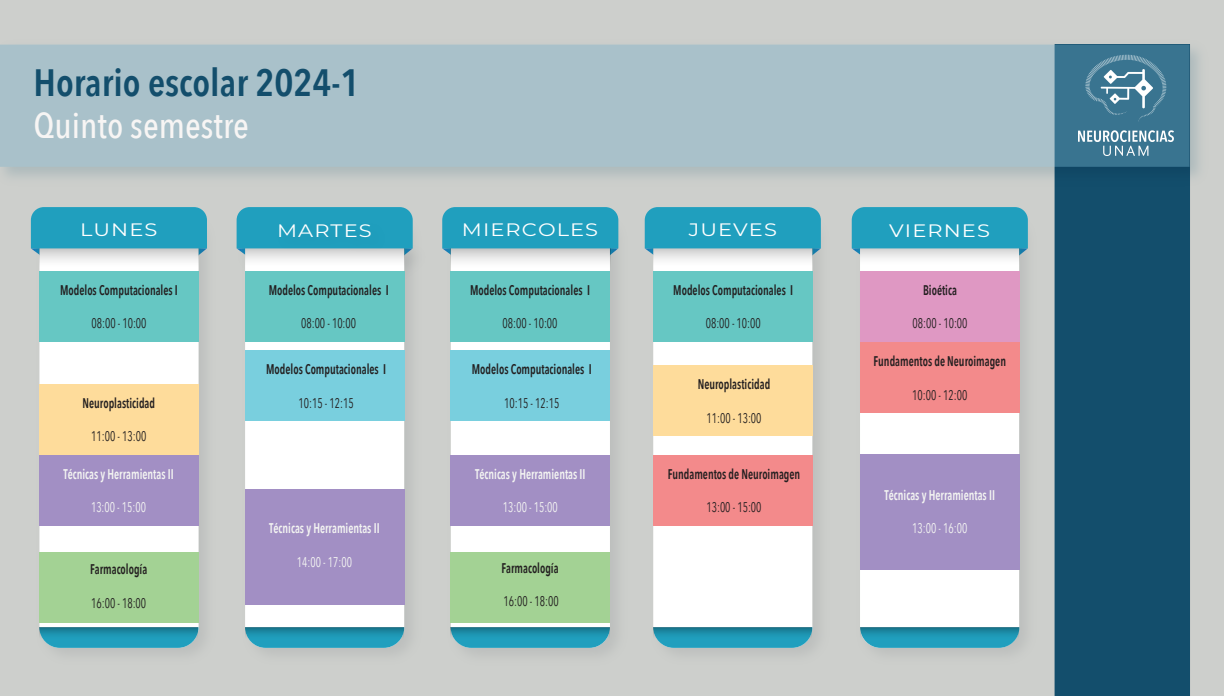
<style>
.page{position:relative;width:1224px;height:696px;background:#cdcfcc}
.page>*{position:absolute;margin:0;border:0;box-sizing:border-box;transform-origin:0 0}
.t1{font:600 38px "Avenir Next Condensed";color:#134e6c}
.t2{font:500 36px "Avenir Next Condensed";color:#f7f5f4}
.t3{font:800 32.7px "Montserrat";color:#fff;scale:1.24 1}
.t4{font:18px "Montserrat";letter-spacing:.05em;color:#fff;scale:1.17 1}
.t5{font:600 14px "Avenir Next Condensed";color:#231f20;scale:.81 1}
.t6{font:14px "Avenir Next Condensed";color:#231f20;scale:.81 1}
.t7{font:600 14px "Avenir Next Condensed";color:#f4f5f2;scale:.81 1}
.t8{font:14px "Avenir Next Condensed";color:#f4f5f2;scale:.81 1}
.s1{font-weight:800;font-size:32.7px}
</style>
<div class="page">
<div style="left:39px;top:213px;width:160px;height:434px;background:#fff;border-radius:20px"></div>
<svg style="left:43px;top:627px;width:156px;height:20px"></svg>
<svg style="left:39px;top:627px;width:159px;height:12px;background:#208da7"></svg>
<svg style="left:31px;top:207px;width:176px;height:59px;background:#5ab3c9"></svg>
<div style="left:39px;top:271px;width:160px;height:71px;background:#66c7c3"></div>
<div style="left:40px;top:384px;width:159px;height:71px;background:#fedc9b"></div>
<div style="left:39px;top:454px;width:159px;height:71px;background:#a28fc4"></div>
<div style="left:39px;top:552px;width:160px;height:71px;background:#a3d294"></div>
<img style="left:259px;top:254px;width:156px;height:399px">
<div style="left:245px;top:213px;width:159px;height:434px;background:#fff;border-radius:20px"></div>
<svg style="left:249px;top:639px;width:155px;height:8px"></svg>
<svg style="left:245px;top:627px;width:159px;height:12px;background:#208da7"></svg>
<svg style="left:237px;top:207px;width:176px;height:59px"></svg>
<img style="left:261px;top:213px;width:141px;height:50px">
<div style="left:245px;top:271px;width:159px;height:71px;background:#66c7c3"></div>
<div style="left:245px;top:489px;width:159px;height:115px;background:#a28fc4"></div>
<div style="left:245px;top:350px;width:159px;height:71px;background:#79cfde"></div>
<img style="left:450px;top:217px;width:169px;height:437px">
<div style="left:451px;top:213px;width:159px;height:434px;background:#fff;border-radius:20px"></div>
<svg style="left:451px;top:627px;width:159px;height:20px"></svg>
<svg style="left:451px;top:627px;width:158px;height:12px;background:#208da7"></svg>
<svg style="left:442px;top:207px;width:176px;height:59px;background:#5ab2c8"></svg>
<div style="left:451px;top:271px;width:159px;height:71px;background:#66c7c3"></div>
<div style="left:451px;top:350px;width:159px;height:71px;background:#79cfde"></div>
<div style="left:451px;top:552px;width:159px;height:71px;background:#a3d294"></div>
<div style="left:451px;top:454px;width:159px;height:71px;background:#a28fc4"></div>
<img style="left:667px;top:266px;width:151px;height:387px">
<div style="left:653px;top:213px;width:159px;height:434px;background:#fff;border-radius:20px"></div>
<svg style="left:657px;top:639px;width:155px;height:8px"></svg>
<svg style="left:653px;top:627px;width:159px;height:12px;background:#208da7"></svg>
<div style="left:653px;top:244px;width:160px;height:24px;background:#fff"></div>
<svg style="left:645px;top:207px;width:176px;height:59px;background:#5bb4c9"></svg>
<div style="left:653px;top:271px;width:159px;height:71px;background:#66c7c3"></div>
<div style="left:653px;top:365px;width:159px;height:71px;background:#fedc9b"></div>
<div style="left:653px;top:454px;width:159px;height:71px;background:#f38a8b"></div>
<img style="left:874px;top:266px;width:151px;height:387px">
<div style="left:860px;top:213px;width:159px;height:434px;background:#fff;border-radius:20px"></div>
<svg style="left:864px;top:639px;width:155px;height:8px"></svg>
<svg style="left:860px;top:627px;width:159px;height:12px;background:#208da7"></svg>
<svg style="left:852px;top:207px;width:176px;height:59px"></svg>
<div style="left:860px;top:342px;width:159px;height:71px;background:#f38a8b"></div>
<div style="left:860px;top:271px;width:159px;height:71px;background:#df98c3"></div>
<div style="left:860px;top:454px;width:159px;height:115px;background:#a28fc4"></div>
<div style="left:1055px;top:45px;width:135px;height:651px;background:#134e6c"></div>
<img style="left:0;top:44px;width:1199px;height:145px">
<div style="left:0;top:45px;width:1190px;height:122px;background:#a9c1ca"></div>
<img style="left:1079px;top:55px;width:94px;height:101px">
<h1 class="t1" style="left:33px;top:50px;width:328px">Horario escolar 2024-1</h1>
<h2 class="t2" style="left:33px;top:103px;width:217px">Quinto semestre</h2>
<p class="t4" style="left:53px;top:217px;width:91px"><span class="s1">A</span>LUNES</p>
<p class="t5" style="left:60px;top:278px;width:147px">Modelos Computacionales I</p>
<p class="t6" style="left:91px;top:311px;width:70px">08:00 - 10:00</p>
<p class="t5" style="left:83px;top:391px;width:91px">Neuroplasticidad</p>
<p class="t6" style="left:91px;top:424px;width:70px">11:00 - 13:00</p>
<p class="t7" style="left:63px;top:461px;width:138px">Técnicas y Herramientas II</p>
<p class="t8" style="left:91px;top:495px;width:70px">13:00 - 15:00</p>
<p class="t5" style="left:90px;top:557px;width:72px">Farmacología</p>
<p class="t6" style="left:91px;top:590px;width:70px">16:00 - 18:00</p>
<p class="t4" style="left:259px;top:218px;width:98px"><span class="s1">A</span>MARTES</p>
<p class="t5" style="left:269px;top:278px;width:150px">Modelos Computacionales I</p>
<p class="t6" style="left:301px;top:311px;width:70px">08:00 - 10:00</p>
<p class="t5" style="left:266px;top:357px;width:150px">Modelos Computacionales I</p>
<p class="t6" style="left:299px;top:391px;width:70px">10:15 - 12:15</p>
<p class="t7" style="left:269px;top:516px;width:138px">Técnicas y Herramientas II</p>
<p class="t8" style="left:297px;top:550px;width:70px">14:00 - 17:00</p>
<h3 class="t3" style="left:465px;top:203px;width:27px">A</h3>
<p class="t4" style="left:462px;top:217px;width:118px">MIERCOLES</p>
<p class="t5" style="left:470px;top:278px;width:150px">Modelos Computacionales I</p>
<p class="t6" style="left:503px;top:311px;width:70px">08:00 - 10:00</p>
<p class="t5" style="left:472px;top:357px;width:150px">Modelos Computacionales I</p>
<p class="t6" style="left:504px;top:391px;width:70px">10:15 - 12:15</p>
<p class="t7" style="left:475px;top:461px;width:138px">Técnicas y Herramientas II</p>
<p class="t8" style="left:503px;top:495px;width:70px">13:00 - 15:00</p>
<p class="t5" style="left:501px;top:555px;width:72px">Farmacología</p>
<p class="t6" style="left:504px;top:589px;width:70px">16:00 - 18:00</p>
<p class="t4" style="left:667px;top:217px;width:95px"><span class="s1">A</span>JUEVES</p>
<p class="t5" style="left:673px;top:278px;width:150px">Modelos Computacionales I</p>
<p class="t6" style="left:706px;top:311px;width:70px">08:00 - 10:00</p>
<p class="t5" style="left:698px;top:372px;width:91px">Neuroplasticidad</p>
<p class="t6" style="left:706px;top:406px;width:70px">11:00 - 13:00</p>
<p class="t5" style="left:668px;top:461px;width:165px">Fundamentos de Neuroimagen</p>
<p class="t6" style="left:706px;top:495px;width:70px">13:00 - 15:00</p>
<p class="t4" style="left:874px;top:218px;width:101px"><span class="s1">A</span>VIERNES</p>
<p class="t5" style="left:923px;top:278px;width:43px">Bioética</p>
<p class="t6" style="left:912px;top:311px;width:70px">08:00 - 10:00</p>
<p class="t5" style="left:874px;top:349px;width:165px">Fundamentos de Neuroimagen</p>
<p class="t6" style="left:912px;top:383px;width:70px">10:00 - 12:00</p>
<p class="t7" style="left:885px;top:482px;width:138px">Técnicas y Herramientas II</p>
<p class="t8" style="left:912px;top:516px;width:70px">13:00 - 16:00</p>
</div>
